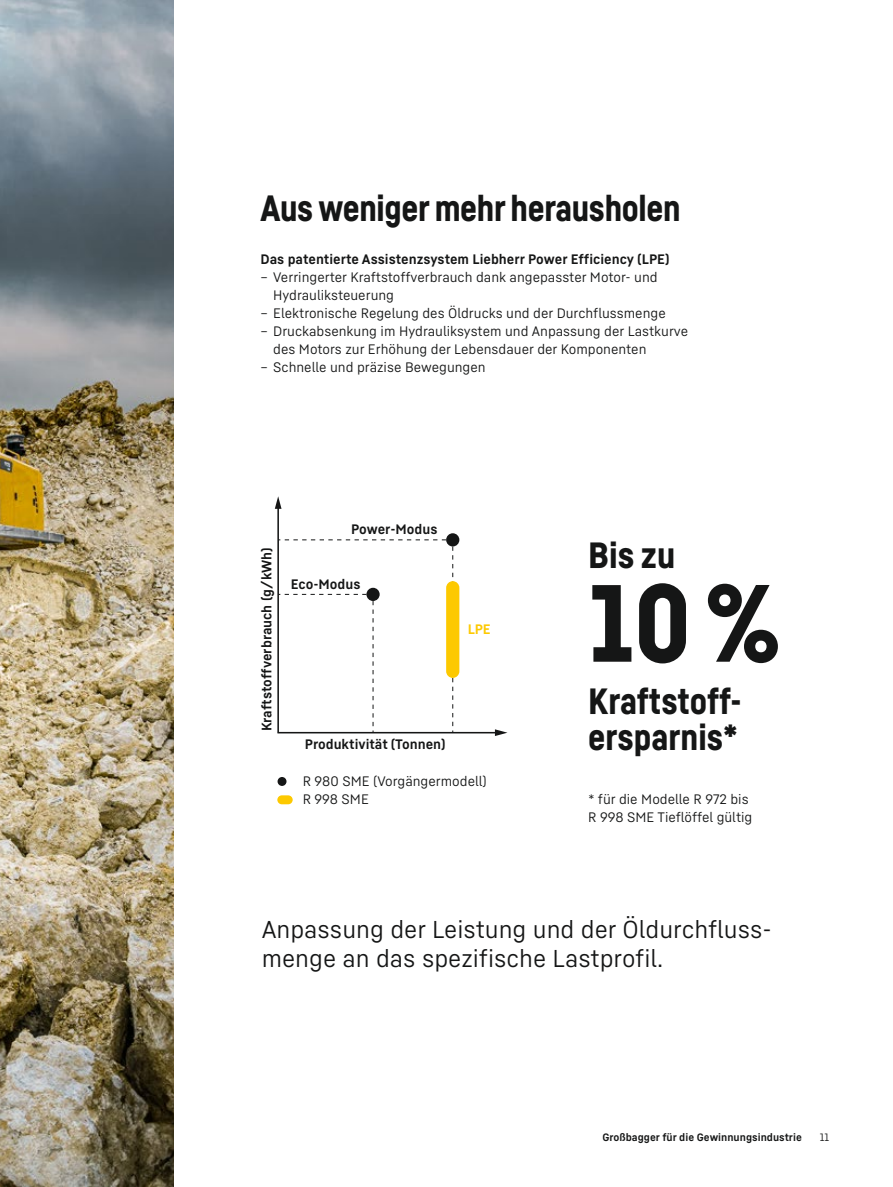
<style>
.page{position:relative;width:893px;height:1187px;background:#fff}
.page>*{position:absolute;margin:0;border:0;box-sizing:border-box;transform-origin:0 0}
.TOC__H2__72_pt{font:900 108px "Liebherr Head";color:#151616}
.TOC__H3__24_pt{font:900 36px/36px "Liebherr Head";color:#151616}
.H3__24_pt{font:900 36px "Liebherr Head";letter-spacing:-.01em;color:#151616;scale:.96 1}
.Quote___Funktion{font:24px/28.8px "Liebherr Text";color:#151616}
.Copy{font:13.5px/18px "Liebherr Text";color:#151616}
.Copytext_Headline{font:700 13.5px "Liebherr Text";color:#151616}
.Markierungsformat{font:700 13.5px "Liebherr Text";color:#fdc900}
.t1{font:700 10.5px "Liebherr Text";color:#151616}
.t2{font:10.5px "Liebherr Text";color:#151616}
</style>
<div class="page">
<img style="left:0;top:0;width:174px;height:1186px">
<hr style="left:277px;top:506px;width:2px;height:226px;background:#151616">
<svg style="left:275px;top:496px;width:7px;height:13px"></svg>
<hr style="left:277px;top:731px;width:220px;height:2px;background:#151616">
<svg style="left:495px;top:729px;width:12px;height:7px"></svg>
<svg style="left:278px;top:539px;width:175px;height:193px"></svg>
<div style="left:366px;top:587px;width:14px;height:14px;background:#151616;border-radius:50%"></div>
<div style="left:446px;top:533px;width:13px;height:13px;background:#151616;border-radius:50%"></div>
<div style="left:446px;top:581px;width:13px;height:97px;background:#fdc900;border-radius:7px"></div>
<div style="left:277px;top:795px;width:16px;height:9px;background:#fdc900;border-radius:4px"></div>
<div style="left:278px;top:777px;width:8px;height:8px;background:#151616;border-radius:50%"></div>
<p class="H3__24_pt" style="left:260px;top:186px;width:439px">Aus weniger mehr herausholen</p>
<p class="Copytext_Headline" style="left:260px;top:250px;width:411px">Das patentierte Assistenzsystem Liebherr Power Efficiency (LPE)</p>
<p class="Copy" style="left:273px;top:267px;width:386px;text-indent:-13px">– Verringerter Kraftstoffverbrauch dank angepasster Motor- und<br>Hydrauliksteuerung</p>
<p class="Copy" style="left:260px;top:303px;width:407px">– Elektronische Regelung des Öldrucks und der Durchflussmenge</p>
<p class="Copy" style="left:273px;top:321px;width:417px;text-indent:-13px">– Druckabsenkung im Hydrauliksystem und Anpassung der Lastkurve des Motors zur Erhöhung der Lebensdauer der Komponenten</p>
<p class="Copy" style="left:260px;top:357px;width:227px">– Schnelle und präzise Bewegungen</p>
<p class="Copytext_Headline" style="left:258px;top:731px;width:186px;rotate:-90deg">Kraftstoffverbrauch (g/kWh)</p>
<p class="Copytext_Headline" style="left:351px;top:520px;width:88px">Power-Modus</p>
<p class="Copytext_Headline" style="left:291px;top:575px;width:71px">Eco-Modus</p>
<p class="Markierungsformat" style="left:468px;top:620px;width:24px">LPE</p>
<p class="Copytext_Headline" style="left:305px;top:735px;width:143px">Produktivität (Tonnen)</p>
<p class="Copy" style="left:303px;top:771px;width:186px">R 980 SME (Vorgängermodell)</p>
<p class="Copy" style="left:303px;top:789px;width:68px">R 998 SME</p>
<p class="TOC__H3__24_pt" style="left:588px;top:536px;width:89px">Bis zu</p>
<p class="TOC__H2__72_pt" style="left:588px;top:556px;width:194px">10 %</p>
<p class="TOC__H3__24_pt" style="left:588px;top:682px;width:152px">Kraftstoff&shy;ersparnis*</p>
<p class="Copy" style="left:588px;top:789px;width:166px">* für die Modelle R 972 bis<br>R 998 SME Tieflöffel gültig</p>
<p class="Quote___Funktion" style="left:262px;top:913px;width:512px">Anpassung der Leistung und der Öldurchfluss&shy;menge an das spezifische Lastprofil.</p>
<p class="t1" style="left:602px;top:1130px;width:201px">Großbagger für die Gewinnungsindustrie</p>
<p class="t2" style="left:820px;top:1130px;width:11px">11</p>
</div>
